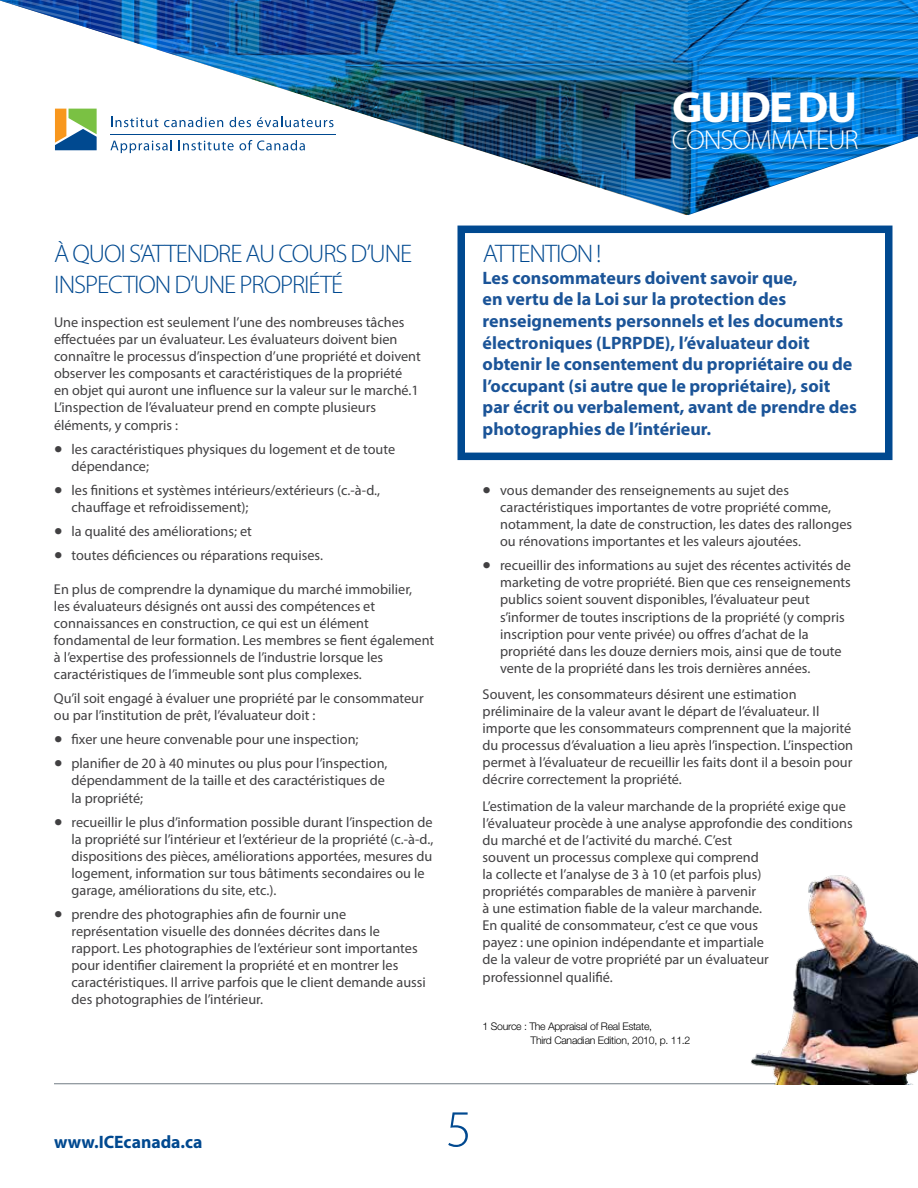
<style>
.page{position:relative;width:918px;height:1188px;background:#fff}
.page>*{position:absolute;margin:0;border:0;box-sizing:border-box;transform-origin:0 0}
.t1{font:300 52.35px "Myriad Pro";color:#004990}
.t2{font:700 43.8px "Myriad Pro";letter-spacing:-.04em;color:#fff}
.t3{font:300 27.45px "Myriad Pro";letter-spacing:-.04em;color:#fff}
.t4{font:300 25.5px/30.6px "Myriad Pro";letter-spacing:-.04em;color:#004990}
.t5{font:700 18px/21.6px "Myriad Pro";color:#1b5498}
.t6{font:700 18px "Myriad Pro";color:#004990}
.t7{font:14.25px/17.1px "Myriad Pro";color:#414042}
.t8{font:300 10.5px/14.1px "Helvetica Neue LT Std";letter-spacing:-.025em;color:#000}
.s1{font-size:30px}
</style>
<div class="page">
<hr style="left:54px;top:1083px;width:810px;height:1px;background:#707c84">
<img style="left:0;top:0;width:918px;height:213px">
<hr style="left:110px;top:134px;width:225px;height:1px;background:#004990">
<div style="left:458px;top:226px;width:434px;height:234px;border:8px solid #004990"></div>
<img style="left:741px;top:875px;width:177px;height:209px">
<h2 class="t2" style="left:672px;top:79px;width:187px">GUIDE DU</h2>
<h3 class="t3" style="left:672px;top:125px;width:188px">CONSOMMATEUR</h3>
<h3 class="t4" style="left:54px;top:239px;width:360px">À QUOI S’ATTENDRE AU COURS D’UNE<br>INSPECTION D’UNE PROPRIÉTÉ</h3>
<p class="t7" style="left:54px;top:313px;width:368px">Une inspection est seulement l’une des nombreuses tâches effectuées par un évaluateur. Les évaluateurs doivent bien connaître le processus d’inspection d’une propriété et doivent observer les composants et caractéristiques de la propriété en objet qui auront une influence sur la valeur sur le marché.1<br>L’inspection de l’évaluateur prend en compte plusieurs éléments, y compris :</p>
<p class="t7" style="left:72px;top:440px;width:325px;text-indent:-18px"><span class="s1">•</span> les caractéristiques physiques du logement et de toute dépendance;</p>
<p class="t7" style="left:72px;top:481px;width:310px;text-indent:-18px"><span class="s1">•</span> les finitions et systèmes intérieurs/extérieurs (c.-à-d., chauffage et refroidissement);</p>
<p class="t7" style="left:54px;top:522px;width:199px"><span class="s1">•</span> la qualité des améliorations; et</p>
<p class="t7" style="left:54px;top:546px;width:271px"><span class="s1">•</span> toutes déficiences ou réparations requises.</p>
<p class="t7" style="left:54px;top:580px;width:382px">En plus de comprendre la dynamique du marché immobilier,<br>les évaluateurs désignés ont aussi des compétences et connaissances en construction, ce qui est un élément fondamental de leur formation. Les membres se fient également à l’expertise des professionnels de l’industrie lorsque les caractéristiques de l’immeuble sont plus complexes.</p>
<p class="t7" style="left:54px;top:690px;width:371px">Qu’il soit engagé à évaluer une propriété par le consommateur ou par l’institution de prêt, l’évaluateur doit :</p>
<p class="t7" style="left:54px;top:731px;width:306px"><span class="s1">•</span> fixer une heure convenable pour une inspection;</p>
<p class="t7" style="left:72px;top:755px;width:318px;text-indent:-18px"><span class="s1">•</span> planifier de 20 à 40 minutes ou plus pour l’inspection, dépendamment de la taille et des caractéristiques de la propriété;</p>
<p class="t7" style="left:72px;top:813px;width:363px;text-indent:-18px"><span class="s1">•</span> recueillir le plus d’information possible durant l’inspection de la propriété sur l’intérieur et l’extérieur de la propriété (c.-à-d., dispositions des pièces, améliorations apportées, mesures du logement, information sur tous bâtiments secondaires ou le garage, améliorations du site, etc.).</p>
<p class="t7" style="left:72px;top:905px;width:356px;text-indent:-18px"><span class="s1">•</span> prendre des photographies afin de fournir une représentation visuelle des données décrites dans le rapport. Les photographies de l’extérieur sont importantes pour identifier clairement la propriété et en montrer les caractéristiques. Il arrive parfois que le client demande aussi des photographies de l’intérieur.</p>
<h3 class="t4" style="left:483px;top:239px;width:120px">ATTENTION !</h3>
<p class="t5" style="left:483px;top:266px;width:376px">Les consommateurs doivent savoir que,<br>en vertu de la Loi sur la protection des renseignements personnels et les documents électroniques (LPRPDE), l’évaluateur doit obtenir le consentement du propriétaire ou de l’occupant (si autre que le propriétaire), soit par écrit ou verbalement, avant de prendre des photographies de l’intérieur.</p>
<p class="t7" style="left:500px;top:481px;width:353px;text-indent:-18px"><span class="s1">•</span> vous demander des renseignements au sujet des caractéristiques importantes de votre propriété comme, notamment, la date de construction, les dates des rallonges ou rénovations importantes et les valeurs ajoutées.</p>
<p class="t7" style="left:500px;top:557px;width:352px;text-indent:-18px"><span class="s1">•</span> recueillir des informations au sujet des récentes activités de marketing de votre propriété. Bien que ces renseignements publics soient souvent disponibles, l’évaluateur peut s’informer de toutes inscriptions de la propriété (y compris inscription pour vente privée) ou offres d’achat de la propriété dans les douze derniers mois, ainsi que de toute vente de la propriété dans les trois dernières années.</p>
<p class="t7" style="left:483px;top:685px;width:372px">Souvent, les consommateurs désirent une estimation préliminaire de la valeur avant le départ de l’évaluateur. Il importe que les consommateurs comprennent que la majorité du processus d’évaluation a lieu après l’inspection. L’inspection permet à l’évaluateur de recueillir les faits dont il a besoin pour décrire correctement la propriété.</p>
<p class="t7" style="left:483px;top:797px;width:372px">L’estimation de la valeur marchande de la propriété exige que l’évaluateur procède à une analyse approfondie des conditions du marché et de l’activité du marché. C’est<br>souvent un processus complexe qui comprend<br>la collecte et l’analyse de 3 à 10 (et parfois plus)<br>propriétés comparables de manière à parvenir<br>à une estimation fiable de la valeur marchande.<br>En qualité de consommateur, c’est ce que vous<br>payez : une opinion indépendante et impartiale<br>de la valeur de votre propriété par un évaluateur professionnel qualifié.</p>
<p class="t8" style="left:530px;top:1019px;width:161px;text-indent:-48px">1 Source : The Appraisal of Real Estate,<br>Third Canadian Edition, 2010, p. 11.2</p>
<p class="t6" style="left:54px;top:1130px;width:150px">www.ICEcanada.ca</p>
<h1 class="t1" style="left:446px;top:1100px;width:27px">5</h1>
</div>
